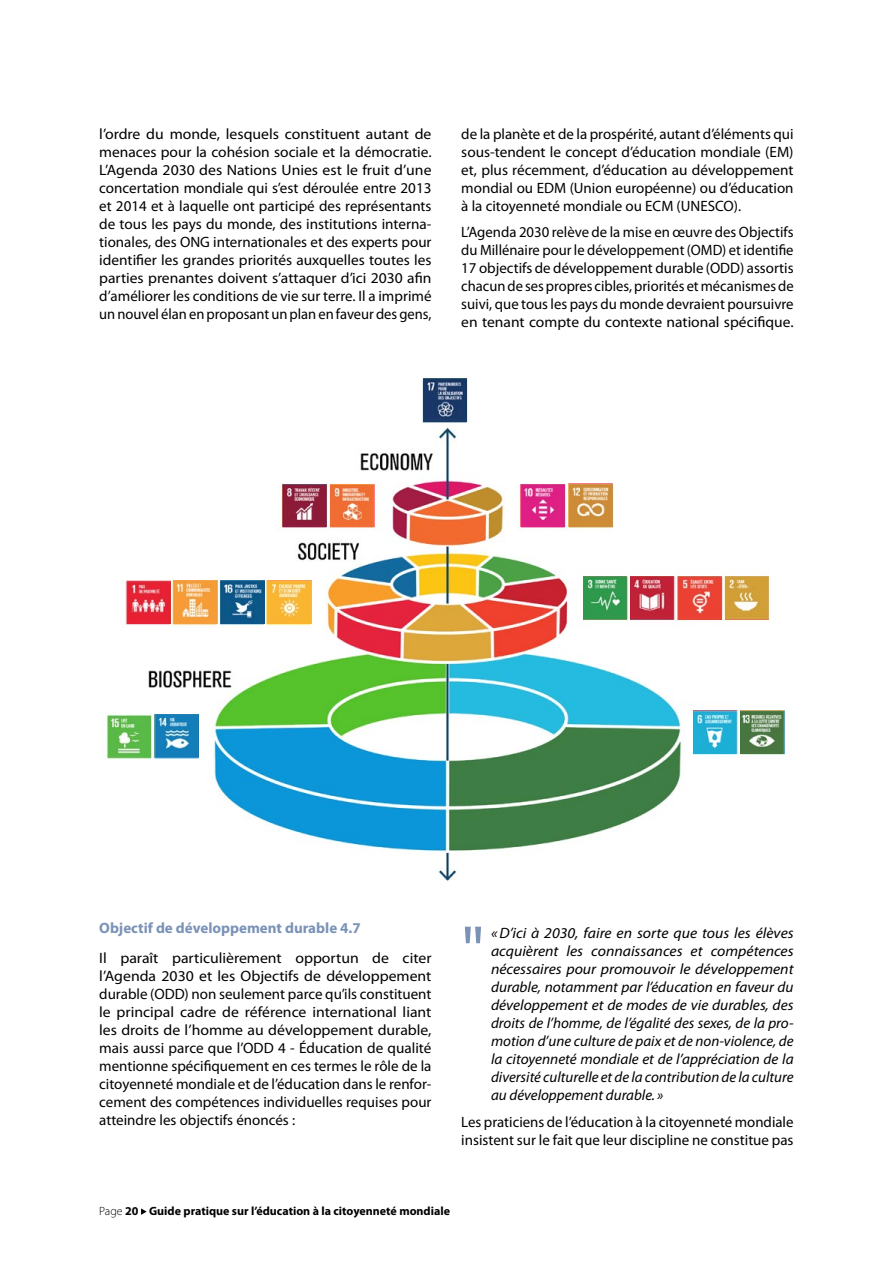
<style>
.page{position:relative;width:893px;height:1263px;background:#fff}
.page>*{position:absolute;margin:0;border:0;box-sizing:border-box;transform-origin:0 0}
.t1{font:69px "Myriad Pro";color:#7a92b6}
.t2{font:15px/18px "Myriad Pro";color:#000;text-align:justify;scale:1.05 1}
.t3{font:15px/18px "Myriad Pro";color:#000;text-align:justify}
.t4{font:italic 15px/18px "Myriad Pro";color:#000;text-align:justify;scale:1.05 1}
.t5{font:700 15px "Myriad Pro";color:#7a92b6}
.t6{font:700 12px "Myriad Pro";color:#000}
.s1{font-weight:300}
</style>
<div class="page">
<svg style="left:141px;top:1208px;width:6px;height:7px"></svg>
<img style="left:105px;top:379px;width:680px;height:502px">
<img style="left:127px;top:581px;width:43px;height:43px">
<img style="left:725px;top:576px;width:44px;height:43px">
<img style="left:583px;top:576px;width:44px;height:43px">
<img style="left:630px;top:576px;width:44px;height:43px">
<img style="left:678px;top:576px;width:43px;height:43px">
<img style="left:693px;top:711px;width:44px;height:43px">
<img style="left:267px;top:580px;width:44px;height:44px">
<img style="left:283px;top:484px;width:44px;height:43px">
<img style="left:330px;top:484px;width:44px;height:43px">
<img style="left:521px;top:484px;width:43px;height:43px">
<img style="left:173px;top:581px;width:44px;height:42px">
<img style="left:569px;top:484px;width:43px;height:43px">
<img style="left:740px;top:711px;width:44px;height:43px">
<img style="left:155px;top:714px;width:43px;height:43px">
<img style="left:220px;top:580px;width:44px;height:44px">
<img style="left:423px;top:378px;width:44px;height:43px">
<p class="t2" style="left:99px;top:125px;width:318px">l’ordre du monde, lesquels constituent autant de menaces pour la cohésion sociale et la démocratie.<br>L’Agenda 2030 des Nations Unies est le fruit d’une concertation mondiale qui s’est déroulée entre 2013 et 2014 et à laquelle ont participé des représentants de tous les pays du monde, des institutions interna&shy;tionales, des ONG internationales et des experts pour identifier les grandes priorités auxquelles toutes les parties prenantes doivent s’attaquer d’ici 2030 afin d’améliorer les conditions de vie sur terre. Il a imprimé un nouvel élan en proposant un plan en faveur des gens,</p>
<p class="t3" style="left:461px;top:125px;width:334px">de la planète et de la prospérité, autant d’éléments qui sous-tendent le concept d’éducation mondiale (EM) et, plus récemment, d’éducation au développement mondial ou EDM (Union européenne) ou d’éducation à la citoyenneté mondiale ou ECM (UNESCO).</p>
<p class="t3" style="left:461px;top:223px;width:334px">L’Agenda 2030 relève de la mise en œuvre des Objectifs du Millénaire pour le développement (OMD) et identifie 17 objectifs de développement durable (ODD) assortis chacun de ses propres cibles, priorités et mécanismes de suivi, que tous les pays du monde devraient poursuivre en tenant compte du contexte national spécifique.</p>
<p class="t5" style="left:99px;top:918px;width:263px">Objectif de développement durable 4.7</p>
<p class="t2" style="left:99px;top:949px;width:318px">Il paraît particulièrement opportun de citer l’Agenda 2030 et les Objectifs de développement durable (ODD) non seulement parce qu’ils constituent le principal cadre de référence international liant les droits de l’homme au développement durable, mais aussi parce que l’ODD 4 - Éducation de qualité mentionne spécifiquement en ces termes le rôle de la citoyenneté mondiale et de l’éducation dans le renfor&shy;cement des compétences individuelles requises pour atteindre les objectifs énoncés :</p>
<h1 class="t1" style="left:461px;top:909px;width:25px">"</h1>
<p class="t4" style="left:491px;top:924px;width:290px">«D’ici à 2030, faire en sorte que tous les élèves acquièrent les connaissances et compétences nécessaires pour promouvoir le développement durable, notamment par l’éducation en faveur du développement et de modes de vie durables, des droits de l’homme, de l’égalité des sexes, de la pro&shy;motion d’une culture de paix et de non-violence, de la citoyenneté mondiale et de l’appréciation de la diversité culturelle et de la contribution de la culture au développement durable. »</p>
<p class="t3" style="left:461px;top:1113px;width:334px">Les praticiens de l’éducation à la citoyenneté mondiale insistent sur le fait que leur discipline ne constitue pas</p>
<p class="t6" style="left:99px;top:1203px;width:352px"><span class="s1">Page</span> 20 Guide pratique sur l’éducation à la citoyenneté mondiale</p>
</div>
